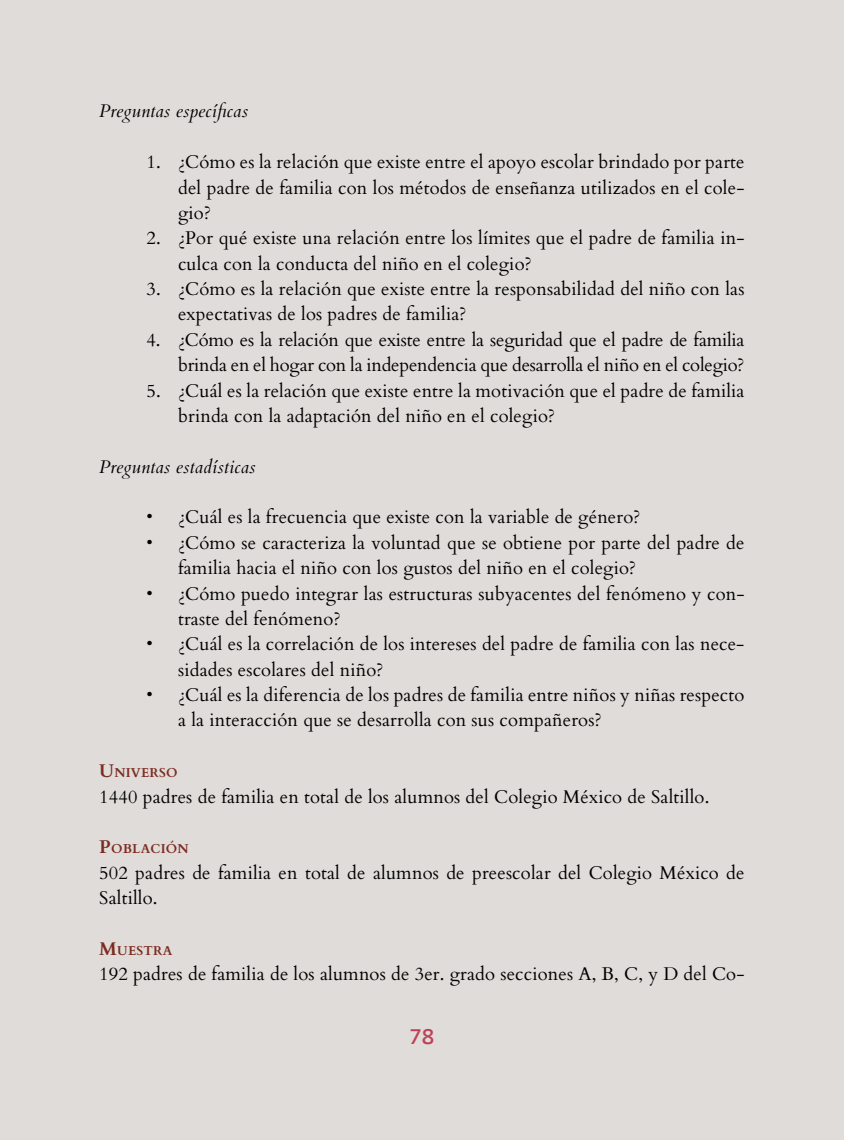
<style>
.page{position:relative;width:844px;height:1141px;background:#fff}
.page>*{position:absolute;margin:0;border:0;box-sizing:border-box;transform-origin:0 0}
.t1{font:700 21px "Caecilia LT Std";color:#bf4158}
.t2{font:18.38px/25.4px "Cardo";letter-spacing:.01em;color:#000}
.t3{font:18.38px/25.4px "Cardo";letter-spacing:-.01em;color:#000;text-align:right}
.t4{font:italic 18.38px "Cardo";letter-spacing:.01em;color:#000}
.t5{font:700 12.78px "Cardo";letter-spacing:.015em;color:#7d2b20}
.s1{font-size:18.38px}
</style>
<div class="page">
<div style="left:1px;top:1px;width:842px;height:1139px;background:#dfdcd9"></div>
<p class="t4" style="left:99px;top:100px;width:150px">Preguntas específicas</p>
<p class="t2" style="left:178px;top:148px;width:568px;text-align:justify;text-indent:-31px">1. ¿Cómo es la relación que existe entre el apoyo escolar brindado por parte del padre de familia con los métodos de enseñanza utilizados en el cole&shy;gio?</p>
<p class="t2" style="left:178px;top:224px;width:568px;text-indent:-31px">2. ¿Por qué existe una relación entre los límites que el padre de familia in&shy;culca con la conducta del niño en el colegio?</p>
<p class="t2" style="left:178px;top:275px;width:567px;text-indent:-31px">3. ¿Cómo es la relación que existe entre la responsabilidad del niño con las expectativas de los padres de familia?</p>
<p class="t3" style="left:146px;top:326px;width:599px">4. ¿Cómo es la relación que existe entre la seguridad que el padre de familia brinda en el hogar con la independencia que desarrolla el niño en el colegio?</p>
<p class="t2" style="left:178px;top:377px;width:568px;text-indent:-31px">5. ¿Cuál es la relación que existe entre la motivación que el padre de familia brinda con la adaptación del niño en el colegio?</p>
<p class="t4" style="left:99px;top:456px;width:158px">Preguntas estadísticas</p>
<p class="t2" style="left:146px;top:504px;width:495px">• ¿Cuál es la frecuencia que existe con la variable de género?</p>
<p class="t2" style="left:178px;top:529px;width:568px;text-indent:-31px">• ¿Cómo se caracteriza la voluntad que se obtiene por parte del padre de familia hacia el niño con los gustos del niño en el colegio?</p>
<p class="t2" style="left:178px;top:580px;width:568px;text-indent:-31px">• ¿Cómo puedo integrar las estructuras subyacentes del fenómeno y con&shy;traste del fenómeno?</p>
<p class="t2" style="left:178px;top:630px;width:567px;text-indent:-31px">• ¿Cuál es la correlación de los intereses del padre de familia con las nece&shy;sidades escolares del niño?</p>
<p class="t2" style="left:178px;top:681px;width:567px;text-indent:-31px">• ¿Cuál es la diferencia de los padres de familia entre niños y niñas respecto a la interacción que se desarrolla con sus compañeros?</p>
<p class="t5" style="left:99px;top:763px;width:80px"><span class="s1">U</span>NIVERSO</p>
<p class="t2" style="left:99px;top:783px;width:611px">1440 padres de familia en total de los alumnos del Colegio México de Saltillo.</p>
<p class="t5" style="left:99px;top:839px;width:91px"><span class="s1">P</span>OBLACIÓN</p>
<p class="t2" style="left:99px;top:859px;width:646px">502 padres de familia en total de alumnos de preescolar del Colegio México de<br>Saltillo.</p>
<p class="t5" style="left:99px;top:940px;width:75px"><span class="s1">M</span>UESTRA</p>
<p class="t2" style="left:99px;top:960px;width:646px">192 padres de familia de los alumnos de 3er. grado secciones A, B, C, y D del Co-</p>
<p class="t1" style="left:409px;top:1025px;width:26px">78</p>
</div>
